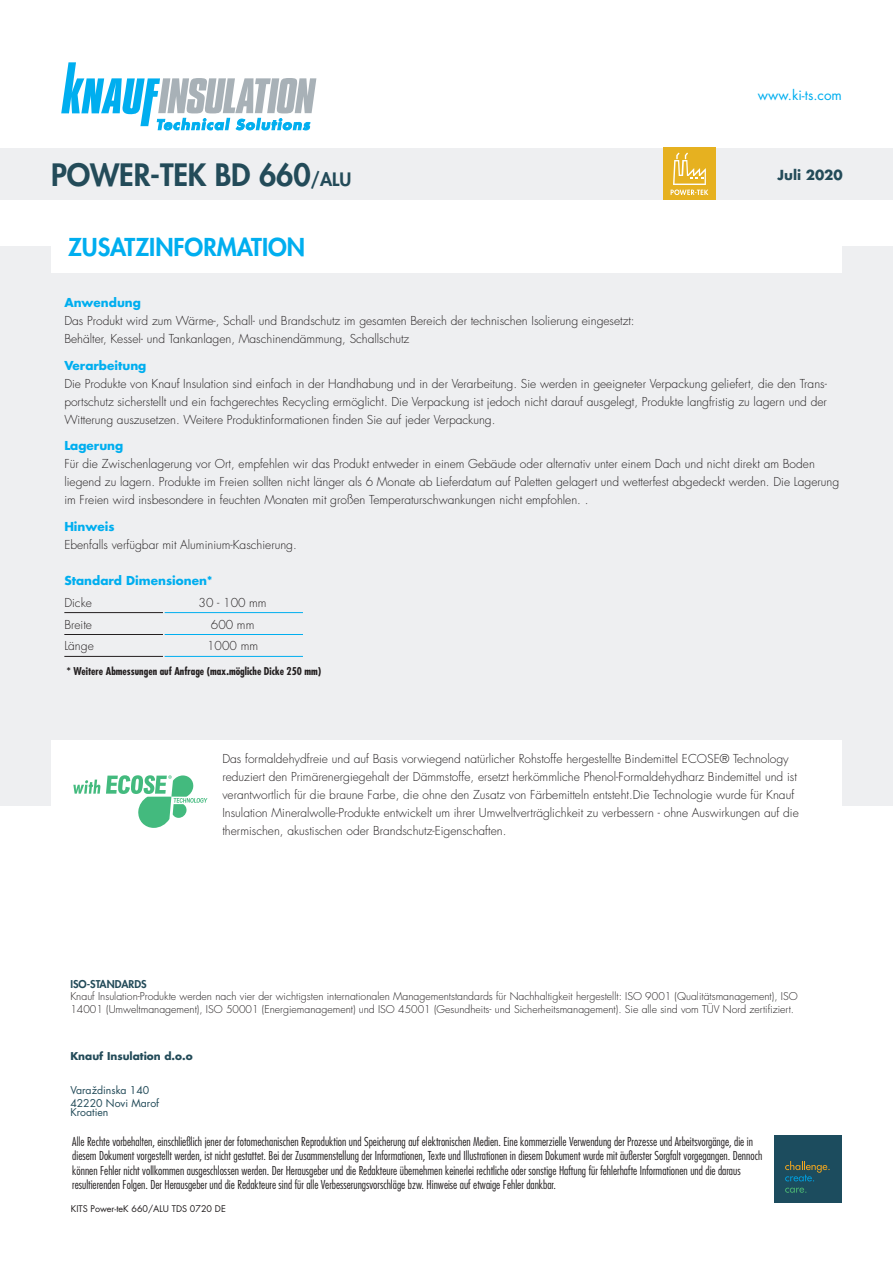
<style>
.page{position:relative;width:893px;height:1263px;background:#fff}
.page>*{position:absolute;margin:0;border:0;box-sizing:border-box;transform-origin:0 0}
.t1{font:800 30px "Futura Std";letter-spacing:-.005em;color:#234b59}
.t2{font:800 24px "Futura Std";color:#00aeef}
.t3{font:13.5px "Futura Std";color:#00aeef}
.t4{font:700 13.5px "Futura Std";color:#234b59}
.t5{font:300 12px/18px "Futura Std";color:#231f20}
.t6{font:300 condensed 12px/14.4px "Futura Std";color:#231f20}
.t7{font:700 12px "Futura Std";color:#00aeef}
.t8{font:300 10.5px/12.6px "Futura Std";color:#231f20}
.t9{font:700 condensed 10.5px "Futura Std";color:#231f20}
.t10{font:10.5px/12.6px "Futura Std";color:#234b59}
.t11{font:700 10.5px "Futura Std";color:#234b59}
.t12{font:800 10.5px "Futura Std";color:#234b59}
.t13{font:9px "Futura Std";color:#231f20}
.s1{font-size:18px}
</style>
<div class="page">
<div style="left:0;top:149px;width:893px;height:51px;background:#eeeff1"></div>
<div style="left:0;top:247px;width:893px;height:559px;background:#eeeff1"></div>
<div style="left:51px;top:740px;width:791px;height:123px;background:#fff"></div>
<svg style="left:61px;top:62px;width:255px;height:68px"></svg>
<div style="left:774px;top:1135px;width:68px;height:68px;background:#1c4c5e"></div>
<svg style="left:785px;top:1161px;width:45px;height:20px"></svg>
<svg style="left:785px;top:1187px;width:21px;height:6px"></svg>
<hr style="left:164px;top:612px;width:139px;height:1px;background:#00aeef">
<hr style="left:164px;top:634px;width:139px;height:1px;background:#00aeef">
<hr style="left:164px;top:656px;width:139px;height:1px;background:#00aeef">
<hr style="left:64px;top:612px;width:99px;height:1px;background:#231f20">
<hr style="left:64px;top:634px;width:99px;height:1px;background:#231f20">
<hr style="left:64px;top:656px;width:99px;height:1px;background:#231f20">
<div style="left:51px;top:221px;width:791px;height:51px;background:#fff"></div>
<div style="left:663px;top:147px;width:53px;height:53px;background:#e6b120"></div>
<svg style="left:671px;top:153px;width:37px;height:42px"></svg>
<svg style="left:73px;top:779px;width:27px;height:15px"></svg>
<svg style="left:106px;top:775px;width:102px;height:53px"></svg>
<h1 class="t1" style="left:51px;top:156px;width:302px">POWER-TEK BD 660<span class="s1">/ALU</span></h1>
<h2 class="t2" style="left:68px;top:232px;width:239px">ZUSATZINFORMATION</h2>
<p class="t3" style="left:758px;top:86px;width:85px">www.ki-ts.com</p>
<p class="t4" style="left:777px;top:165px;width:67px">Juli 2020</p>
<p class="t7" style="left:64px;top:295px;width:78px">Anwendung</p>
<p class="t5" style="left:64px;top:312px;width:572px">Das Produkt wird zum Wärme-, Schall- und Brandschutz im gesamten Bereich der technischen Isolierung eingesetzt:<br>Behälter, Kessel- und Tankanlagen, Maschinendämmung, Schallschutz</p>
<p class="t7" style="left:64px;top:357px;width:84px">Verarbeitung</p>
<p class="t5" style="left:64px;top:375px;width:764px;text-align:justify">Die Produkte von Knauf Insulation sind einfach in der Handhabung und in der Verarbeitung. Sie werden in geeigneter Verpackung geliefert, die den Trans&shy;portschutz sicherstellt und ein fachgerechtes Recycling ermöglicht. Die Verpackung ist jedoch nicht darauf ausgelegt, Produkte langfristig zu lagern und der Witterung auszusetzen. Weitere Produktinformationen finden Sie auf jeder Verpackung.</p>
<p class="t7" style="left:64px;top:438px;width:60px">Lagerung</p>
<p class="t5" style="left:64px;top:455px;width:776px">Für die Zwischenlagerung vor Ort, empfehlen wir das Produkt entweder in einem Gebäude oder alternativ unter einem Dach und nicht direkt am Boden liegend zu lagern. Produkte im Freien sollten nicht länger als 6 Monate ab Lieferdatum auf Paletten gelagert und wetterfest abgedeckt werden. Die Lagerung im Freien wird insbesondere in feuchten Monaten mit großen Temperaturschwankungen nicht empfohlen. .</p>
<p class="t7" style="left:64px;top:518px;width:52px">Hinweis</p>
<p class="t5" style="left:64px;top:536px;width:234px">Ebenfalls verfügbar mit Aluminium-Kaschierung.</p>
<p class="t7" style="left:64px;top:572px;width:150px">Standard Dimensionen*</p>
<p class="t5" style="left:64px;top:594px;width:29px">Dicke</p>
<p class="t5" style="left:199px;top:594px;width:70px">30 - 100 mm</p>
<p class="t5" style="left:64px;top:615px;width:29px">Breite</p>
<p class="t5" style="left:211px;top:615px;width:45px">600 mm</p>
<p class="t5" style="left:64px;top:637px;width:31px">Länge</p>
<p class="t5" style="left:207px;top:637px;width:52px">1000 mm</p>
<p class="t9" style="left:67px;top:665px;width:256px">* Weitere Abmessungen auf Anfrage (max.mögliche Dicke 250 mm)</p>
<p class="t5" style="left:222px;top:749px;width:578px">Das formaldehydfreie und auf Basis vorwiegend natürlicher Rohstoffe hergestellte Bindemittel ECOSE® Technology reduziert den Primärenergiegehalt der Dämmstoffe, ersetzt herkömmliche Phenol-Formaldehydharz Bindemittel und ist verantwortlich für die braune Farbe, die ohne den Zusatz von Färbemitteln entsteht.Die Technologie wurde für Knauf Insulation Mineralwolle-Produkte entwickelt um ihrer Umweltverträglichkeit zu verbessern - ohne Auswirkungen auf die thermischen, akustischen oder Brandschutz-Eigenschaften.</p>
<p class="t12" style="left:70px;top:977px;width:78px">ISO-STANDARDS</p>
<p class="t8" style="left:70px;top:990px;width:729px">Knauf Insulation-Produkte werden nach vier der wichtigsten internationalen Managementstandards für Nachhaltigkeit hergestellt: ISO 9001 (Qualitätsmanagement), ISO<br>14001 (Umweltmanagement), ISO 50001 (Energiemanagement) und ISO 45001 (Gesundheits- und Sicherheitsmanagement). Sie alle sind vom TÜV Nord zertifiziert.</p>
<p class="t11" style="left:70px;top:1049px;width:124px">Knauf Insulation d.o.o</p>
<p class="t10" style="left:70px;top:1084px;width:90px">Varaždinska 140<br>42220 Novi Marof</p>
<p class="t10" style="left:70px;top:1105px;width:40px">Kroatien</p>
<p class="t6" style="left:72px;top:1134px;width:691px">Alle Rechte vorbehalten, einschließlich jener der fotomechanischen Reproduktion und Speicherung auf elektronischen Medien. Eine kommerzielle Verwendung der Prozesse und Arbeitsvorgänge, die in diesem Dokument vorgestellt werden, ist nicht gestattet. Bei der Zusammenstellung der Informationen, Texte und Illustrationen in diesem Dokument wurde mit äußerster Sorgfalt vorgegangen. Dennoch können Fehler nicht vollkommen ausgeschlossen werden. Der Herausgeber und die Redakteure übernehmen keinerlei rechtliche oder sonstige Haftung für fehlerhafte Informationen und die daraus resultierenden Folgen. Der Herausgeber und die Redakteure sind für alle Verbesserungsvorschläge bzw. Hinweise auf etwaige Fehler dankbar.</p>
<p class="t13" style="left:71px;top:1203px;width:156px">KITS Power-teK 660/ALU TDS 0720 DE</p>
</div>
